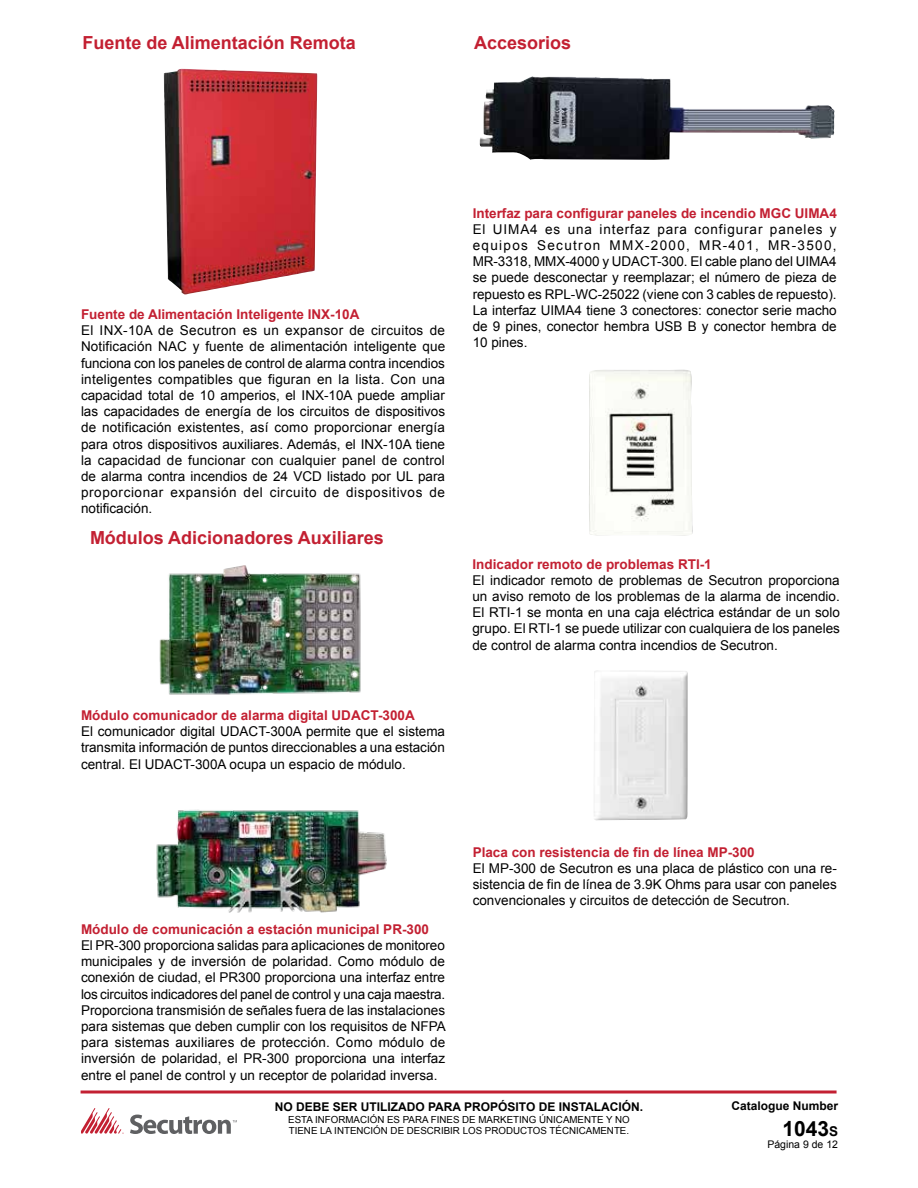
<style>
.page{position:relative;width:918px;height:1188px;background:#fff}
.page>*{position:absolute;margin:0;border:0;box-sizing:border-box;transform-origin:0 0}
.t1{font:700 21px "Arial";color:#000}
.t2{font:700 18px "Arial";color:#c32032}
.t3{font:13.5px/16.2px "Arial";color:#000;text-align:justify}
.t4{font:700 13.5px "Arial";color:#c32032}
.t5{font:700 12px "Arial";color:#000}
.t6{font:10.5px "Arial";color:#000}
.t7{font:9.75px/11.7px "Arial";color:#000}
.s1{font-size:13.5px}
</style>
<div class="page">
<hr style="left:81px;top:1090px;width:756px;height:3px;background:#c32032">
<svg style="left:130px;top:1115px;width:107px;height:19px"></svg>
<svg style="left:81px;top:1108px;width:43px;height:26px"></svg>
<img style="left:159px;top:566px;width:202px;height:129px">
<img style="left:156px;top:809px;width:231px;height:104px">
<img style="left:164px;top:69px;width:153px;height:226px">
<img style="left:479px;top:76px;width:356px;height:84px">
<img style="left:589px;top:369px;width:104px;height:167px">
<img style="left:594px;top:670px;width:94px;height:151px">
<h2 class="t2" style="left:82px;top:36px;width:275px">Fuente de Alimentación Remota</h2>
<h2 class="t2" style="left:474px;top:36px;width:99px">Accesorios</h2>
<p class="t4" style="left:81px;top:309px;width:280px">Fuente de Alimentación Inteligente INX-10A</p>
<p class="t3" style="left:81px;top:324px;width:366px">El INX-10A de Secutron es un expansor de circuitos de Notificación NAC y fuente de alimentación inteligente que funciona con los paneles de control de alarma contra incendios inteligentes compatibles que figuran en la lista. Con una capacidad total de 10 amperios, el INX-10A puede ampliar las capacidades de energía de los circuitos de dispositivos de notificación existentes, así como proporcionar energía para otros dispositivos auxiliares. Además, el INX-10A tiene la capacidad de funcionar con cualquier panel de control de alarma contra incendios de 24 VCD listado por UL para proporcionar expansión del circuito de dispositivos de notificación.</p>
<h2 class="t2" style="left:90px;top:531px;width:295px">Módulos Adicionadores Auxiliares</h2>
<p class="t4" style="left:81px;top:710px;width:335px">Módulo comunicador de alarma digital UDACT-300A</p>
<p class="t3" style="left:81px;top:725px;width:366px">El comunicador digital UDACT-300A permite que el sistema transmita información de puntos direccionables a una estación central. El UDACT-300A ocupa un espacio de módulo.</p>
<p class="t4" style="left:473px;top:208px;width:366px">Interfaz para configurar paneles de incendio MGC UIMA4</p>
<p class="t3" style="left:473px;top:222px;width:366px">El UIMA4 es una interfaz para configurar paneles y equipos Secutron MMX-2000, MR-401, MR-3500, MR-3318, MMX-4000 y UDACT-300. El cable plano del UIMA4 se puede desconectar y reemplazar; el número de pieza de repuesto es RPL-WC-25022 (viene con 3 cables de repuesto).<br>La interfaz UIMA4 tiene 3 conectores: conector serie macho de 9 pines, conector hembra USB B y conector hembra de 10 pines.</p>
<p class="t4" style="left:472px;top:559px;width:241px">Indicador remoto de problemas RTI-1</p>
<p class="t3" style="left:472px;top:573px;width:369px">El indicador remoto de problemas de Secutron proporciona un aviso remoto de los problemas de la alarma de incendio.<br>El RTI-1 se monta en una caja eléctrica estándar de un solo grupo. El RTI-1 se puede utilizar con cualquiera de los paneles de control de alarma contra incendios de Secutron.</p>
<p class="t4" style="left:81px;top:924px;width:350px">Módulo de comunicación a estación municipal PR-300</p>
<p class="t3" style="left:81px;top:938px;width:366px">El PR-300 proporciona salidas para aplicaciones de monitoreo municipales y de inversión de polaridad. Como módulo de conexión de ciudad, el PR300 proporciona una interfaz entre los circuitos indicadores del panel de control y una caja maestra.<br>Proporciona transmisión de señales fuera de las instalaciones para sistemas que deben cumplir con los requisitos de NFPA para sistemas auxiliares de protección. Como módulo de inversión de polaridad, el PR-300 proporciona una interfaz entre el panel de control y un receptor de polaridad inversa.</p>
<p class="t4" style="left:473px;top:847px;width:284px">Placa con resistencia de fin de línea MP-300</p>
<p class="t3" style="left:473px;top:861px;width:366px">El MP-300 de Secutron es una placa de plástico con una re&shy;sistencia de fin de línea de 3.9K Ohms para usar con paneles convencionales y circuitos de detección de Secutron.</p>
<p class="t5" style="left:275px;top:1102px;width:370px">NO DEBE SER UTILIZADO PARA PROPÓSITO DE INSTALACIÓN.</p>
<p class="t7" style="left:288px;top:1114px;width:343px">ESTA INFORMACIÓN ES PARA FINES DE MARKETING ÚNICAMENTE Y NO<br>TIENE LA INTENCIÓN DE DESCRIBIR LOS PRODUCTOS TÉCNICAMENTE.</p>
<p class="t5" style="left:731px;top:1102px;width:108px">Catalogue Number</p>
<h1 class="t1" style="left:782px;top:1120px;width:57px">1043<span class="s1">S</span></h1>
<p class="t6" style="left:767px;top:1140px;width:72px">Página 9 de 12</p>
</div>
